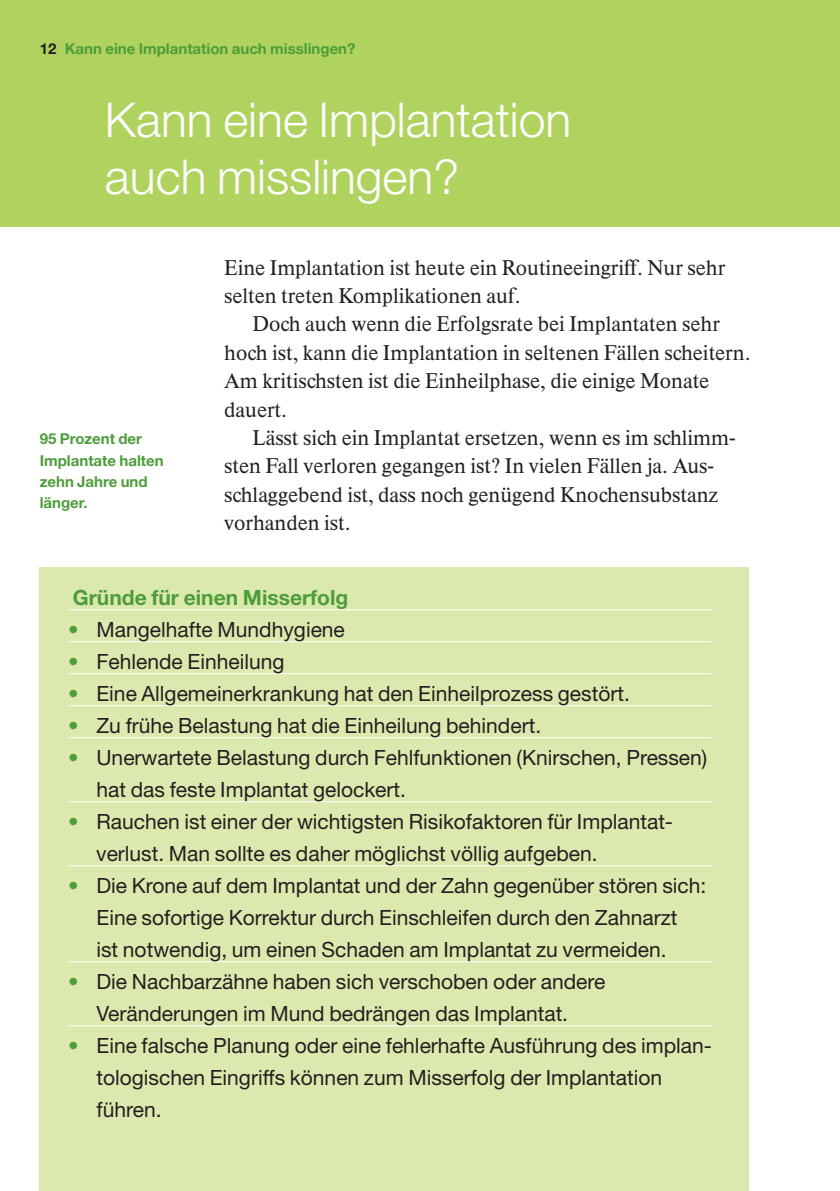
<style>
.page{position:relative;width:840px;height:1191px;background:#fff}
.page>*{position:absolute;margin:0;border:0;box-sizing:border-box;transform-origin:0 0}
.t1{font:300 48px/56.8px "Helvetica Neue";color:#fff}
.t2{font:21px/32px "Helvetica Neue";color:#231f20}
.t3{font:500 21px/28.4px "Times BQ";color:#231f20}
.t4{font:700 21px "Helvetica Neue";color:#4d9d39}
.t5{font:700 15px/21.2px "Helvetica Neue";color:#4d9d39}
.s1{color:#231f20}
.s2{color:#4d9d39}
</style>
<div class="page">
<div style="left:40px;top:567px;width:708px;height:624px;background:#dce9ae"></div>
<hr style="left:68px;top:609px;width:644px;height:1px;background:#fff">
<hr style="left:68px;top:641px;width:644px;height:1px;background:#fff">
<hr style="left:68px;top:673px;width:644px;height:1px;background:#fff">
<hr style="left:68px;top:705px;width:644px;height:1px;background:#fff">
<hr style="left:68px;top:737px;width:644px;height:1px;background:#fff">
<hr style="left:68px;top:801px;width:644px;height:1px;background:#fff">
<hr style="left:68px;top:865px;width:644px;height:1px;background:#fff">
<hr style="left:68px;top:961px;width:644px;height:1px;background:#fff">
<hr style="left:68px;top:1025px;width:644px;height:1px;background:#fff">
<div style="left:0;top:0;width:839px;height:227px;background:#b0d360"></div>
<p class="t5" style="left:40px;top:38px;width:317px"><span class="s1">12</span> Kann eine Implantation auch misslingen?</p>
<h1 class="t1" style="left:105px;top:91px;width:467px">Kann eine Implantation auch misslingen?</h1>
<p class="t5" style="left:40px;top:428px;width:125px">95 Prozent der<br>Implantate halten zehn Jahre und länger.</p>
<p class="t3" style="left:224px;top:253px;width:502px">Eine Implantation ist heute ein Routineeingriff. Nur sehr selten treten Komplikationen auf.</p>
<p class="t3" style="left:224px;top:310px;width:527px;text-indent:28px">Doch auch wenn die Erfolgsrate bei Implantaten sehr hoch ist, kann die Implantation in seltenen Fällen scheitern.<br>Am kritischsten ist die Einheilphase, die einige Monate dauert.</p>
<p class="t3" style="left:224px;top:423px;width:512px;text-indent:28px">Lässt sich ein Implantat ersetzen, wenn es im schlimm&shy;sten Fall verloren gegangen ist? In vielen Fällen ja. Aus&shy;schlaggebend ist, dass noch genügend Knochensubstanz vorhanden ist.</p>
<p class="t4" style="left:73px;top:584px;width:277px">Gründe für einen Misserfolg</p>
<p class="t2" style="left:68px;top:613px;width:278px"><span class="s2">•</span> Mangelhafte Mundhygiene</p>
<p class="t2" style="left:68px;top:645px;width:218px"><span class="s2">•</span> Fehlende Einheilung</p>
<p class="t2" style="left:68px;top:677px;width:563px"><span class="s2">•</span> Eine Allgemeinerkrankung hat den Einheilprozess gestört.</p>
<p class="t2" style="left:68px;top:709px;width:474px"><span class="s2">•</span> Zu frühe Belastung hat die Einheilung behindert.</p>
<p class="t2" style="left:96px;top:741px;width:612px;text-indent:-28px"><span class="s2">•</span> Unerwartete Belastung durch Fehlfunktionen (Knirschen, Pressen) hat das feste Implantat gelockert.</p>
<p class="t2" style="left:96px;top:805px;width:578px;text-indent:-28px"><span class="s2">•</span> Rauchen ist einer der wichtigsten Risikofaktoren für Implantat&shy;verlust. Man sollte es daher möglichst völlig aufgeben.</p>
<p class="t2" style="left:68px;top:869px;width:639px;text-align:center"><span class="s2">•</span> Die Krone auf dem Implantat und der Zahn gegenüber stören sich:<br>Eine sofortige Korrektur durch Einschleifen durch den Zahnarzt<br>ist notwendig, um einen Schaden am Implantat zu vermeiden.</p>
<p class="t2" style="left:68px;top:965px;width:538px;text-align:center"><span class="s2">•</span> Die Nachbarzähne haben sich verschoben oder andere<br>Veränderungen im Mund bedrängen das Implantat.</p>
<p class="t2" style="left:96px;top:1029px;width:616px;text-indent:-28px"><span class="s2">•</span> Eine falsche Planung oder eine fehlerhafte Ausführung des implan&shy;tologischen Eingriffs können zum Misserfolg der Implantation führen.</p>
</div>
